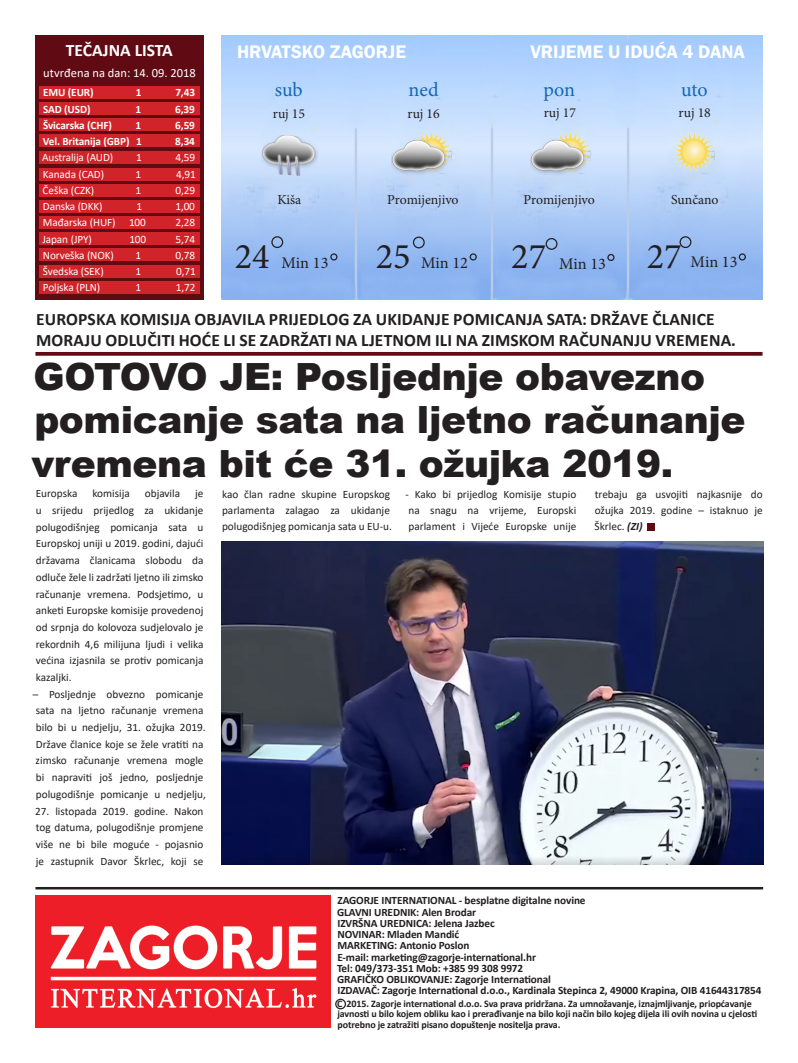
<style>
.page{position:relative;width:798px;height:1063px;background:#fff}
.page>*{position:absolute;margin:0;border:0;box-sizing:border-box;transform-origin:0 0}
.t1{font:900 37.5px/43.8px "Arial";letter-spacing:-.01em;color:#231f20}
.t2{font:36.25px "Minion Pro";color:#231f20}
.t3{font:20px "Minion Pro";letter-spacing:-.005em;color:#1367b3}
.t4{font:600 18.75px "Franklin Gothic";color:#fff}
.t5{font:700 17.5px/21.2px "Calibri";letter-spacing:.01em;color:#231f20}
.t6{font:700 17.5px "Calibri";color:#fff}
.t7{font:16.25px "Minion Pro";color:#231f20}
.t8{font:13.75px "Minion Pro";letter-spacing:-.005em;color:#231f20}
.t9{font:12.5px "Calibri";color:#fff}
.t10{font:11.25px/16.8px "Calibri";color:#231f20;text-align:justify}
.t11{font:700 11.25px "Calibri";letter-spacing:-.01em;color:#231f20}
.t12{font:11.25px "Calibri";letter-spacing:-.01em;color:#fff}
.t13{font:700 11.25px "Calibri";letter-spacing:-.01em;color:#fff}
.t14{font:700 10px/10px "Calibri";letter-spacing:-.01em;color:#231f20}
.s1{font-weight:700;font-style:italic}
</style>
<div class="page">
<div style="left:35px;top:35px;width:169px;height:265px;background:#600a14"></div>
<div style="left:39px;top:86px;width:161px;height:13px;background:#d1232a"></div>
<div style="left:39px;top:102px;width:161px;height:13px;background:#d1232a"></div>
<div style="left:39px;top:118px;width:161px;height:13px;background:#d1232a"></div>
<div style="left:39px;top:135px;width:161px;height:12px;background:#d1232a"></div>
<div style="left:39px;top:152px;width:161px;height:12px;background:#d1232a"></div>
<div style="left:39px;top:168px;width:161px;height:13px;background:#d1232a"></div>
<div style="left:39px;top:184px;width:161px;height:13px;background:#d1232a"></div>
<div style="left:39px;top:200px;width:161px;height:13px;background:#d1232a"></div>
<div style="left:39px;top:216px;width:161px;height:12px;background:#d1232a"></div>
<div style="left:39px;top:233px;width:161px;height:12px;background:#d1232a"></div>
<div style="left:39px;top:249px;width:161px;height:12px;background:#d1232a"></div>
<div style="left:39px;top:265px;width:161px;height:13px;background:#d1232a"></div>
<div style="left:39px;top:281px;width:161px;height:13px;background:#d1232a"></div>
<div style="left:335px;top:999px;width:11px;height:10px;border:1px solid #231f20;border-radius:50%"></div>
<img style="left:35px;top:896px;width:295px;height:132px">
<hr style="left:35px;top:887px;width:727px;height:2px;background:#231f20">
<img style="left:221px;top:35px;width:541px;height:265px">
<div style="left:412px;top:237px;width:12px;height:11px;border:1px solid #231f20;border-radius:50%"></div>
<div style="left:545px;top:238px;width:12px;height:12px;border:1px solid #231f20;border-radius:50%"></div>
<div style="left:679px;top:236px;width:12px;height:12px;border:1px solid #231f20;border-radius:50%"></div>
<div style="left:271px;top:236px;width:12px;height:12px;border:1px solid #231f20;border-radius:50%"></div>
<div style="left:330px;top:253px;width:7px;height:8px;border:1px solid #231f20;border-radius:50%"></div>
<div style="left:469px;top:253px;width:7px;height:8px;border:1px solid #231f20;border-radius:50%"></div>
<div style="left:607px;top:254px;width:7px;height:7px;border:1px solid #231f20;border-radius:50%"></div>
<div style="left:738px;top:253px;width:7px;height:8px;border:1px solid #231f20;border-radius:50%"></div>
<svg style="left:35px;top:352px;width:727px;height:4px;background:#6b1b24"></svg>
<img style="left:410px;top:131px;width:43px;height:43px">
<img style="left:549px;top:131px;width:43px;height:43px">
<img style="left:673px;top:131px;width:43px;height:43px">
<img style="left:391px;top:136px;width:59px;height:42px">
<img style="left:530px;top:136px;width:59px;height:42px">
<img style="left:259px;top:134px;width:60px;height:43px">
<div style="left:647px;top:523px;width:7px;height:7px;background:#600a14"></div>
<img style="left:221px;top:542px;width:541px;height:323px">
<p class="t6" style="left:66px;top:37px;width:108px">TEČAJNA LISTA</p>
<p class="t9" style="left:43px;top:64px;width:154px">utvrđena na dan: 14. 09. 2018</p>
<p class="t13" style="left:43px;top:85px;width:52px">EMU (EUR)</p>
<p class="t13" style="left:136px;top:85px;width:7px">1</p>
<p class="t13" style="left:175px;top:85px;width:21px">7,43</p>
<p class="t13" style="left:43px;top:101px;width:49px">SAD (USD)</p>
<p class="t13" style="left:135px;top:101px;width:7px">1</p>
<p class="t13" style="left:175px;top:101px;width:21px">6,39</p>
<p class="t13" style="left:43px;top:117px;width:70px">Švicarska (CHF)</p>
<p class="t13" style="left:135px;top:117px;width:7px">1</p>
<p class="t13" style="left:175px;top:117px;width:21px">6,59</p>
<p class="t13" style="left:43px;top:134px;width:100px">Vel. Britanija (GBP) 1</p>
<p class="t13" style="left:175px;top:134px;width:21px">8,34</p>
<p class="t12" style="left:42px;top:150px;width:72px">Australija (AUD)</p>
<p class="t12" style="left:136px;top:150px;width:7px">1</p>
<p class="t12" style="left:175px;top:150px;width:21px">4,59</p>
<p class="t12" style="left:43px;top:166px;width:63px">Kanada (CAD)</p>
<p class="t12" style="left:135px;top:166px;width:7px">1</p>
<p class="t12" style="left:176px;top:166px;width:21px">4,91</p>
<p class="t12" style="left:43px;top:182px;width:53px">Češka (CZK)</p>
<p class="t12" style="left:135px;top:182px;width:7px">1</p>
<p class="t12" style="left:175px;top:182px;width:21px">0,29</p>
<p class="t12" style="left:43px;top:199px;width:61px">Danska (DKK)</p>
<p class="t12" style="left:136px;top:199px;width:7px">1</p>
<p class="t12" style="left:175px;top:199px;width:21px">1,00</p>
<p class="t12" style="left:43px;top:215px;width:104px">Mađarska (HUF) 100</p>
<p class="t12" style="left:175px;top:215px;width:21px">2,28</p>
<p class="t12" style="left:42px;top:231px;width:51px">Japan (JPY)</p>
<p class="t12" style="left:129px;top:231px;width:18px">100</p>
<p class="t12" style="left:175px;top:231px;width:21px">5,74</p>
<p class="t12" style="left:43px;top:247px;width:72px">Norveška (NOK)</p>
<p class="t12" style="left:135px;top:247px;width:7px">1</p>
<p class="t12" style="left:175px;top:247px;width:21px">0,78</p>
<p class="t12" style="left:43px;top:264px;width:62px">Švedska (SEK)</p>
<p class="t12" style="left:135px;top:264px;width:7px">1</p>
<p class="t12" style="left:176px;top:264px;width:21px">0,71</p>
<p class="t12" style="left:43px;top:280px;width:59px">Poljska (PLN)</p>
<p class="t12" style="left:135px;top:280px;width:7px">1</p>
<p class="t12" style="left:176px;top:280px;width:21px">1,72</p>
<p class="t4" style="left:237px;top:40px;width:170px">HRVATSKO ZAGORJE</p>
<p class="t4" style="left:530px;top:40px;width:216px">VRIJEME U IDUĆA 4 DANA</p>
<p class="t3" style="left:275px;top:76px;width:29px">sub</p>
<p class="t3" style="left:408px;top:76px;width:32px">ned</p>
<p class="t3" style="left:543px;top:76px;width:33px">pon</p>
<p class="t3" style="left:681px;top:76px;width:28px">uto</p>
<p class="t8" style="left:273px;top:104px;width:34px">ruj 15</p>
<p class="t8" style="left:407px;top:105px;width:34px">ruj 16</p>
<p class="t8" style="left:543px;top:104px;width:34px">ruj 17</p>
<p class="t8" style="left:678px;top:103px;width:34px">ruj 18</p>
<p class="t8" style="left:277px;top:190px;width:25px">Kiša</p>
<p class="t8" style="left:387px;top:191px;width:73px">Promijenjivo</p>
<p class="t2" style="left:235px;top:232px;width:36px">24</p>
<p class="t7" style="left:281px;top:252px;width:48px">Min 13</p>
<p class="t2" style="left:375px;top:232px;width:36px">25</p>
<p class="t7" style="left:421px;top:252px;width:48px">Min 12</p>
<p class="t8" style="left:523px;top:190px;width:73px">Promijenjivo</p>
<p class="t8" style="left:671px;top:190px;width:49px">Sunčano</p>
<p class="t2" style="left:511px;top:232px;width:36px">27</p>
<p class="t7" style="left:559px;top:253px;width:48px">Min 13</p>
<p class="t2" style="left:646px;top:232px;width:36px">27</p>
<p class="t7" style="left:690px;top:251px;width:48px">Min 13</p>
<p class="t5" style="left:36px;top:308px;width:701px">EUROPSKA KOMISIJA OBJAVILA PRIJEDLOG ZA UKIDANJE POMICANJA SATA: DRŽAVE ČLANICE<br>MORAJU ODLUČITI HOĆE LI SE ZADRŽATI NA LJETNOM ILI NA ZIMSKOM RAČUNANJU VREMENA.</p>
<p class="t1" style="left:31px;top:353px;width:715px">GOTOVO JE: Posljednje obavezno pomicanje sata na ljetno računanje vremena bit će 31. ožujka 2019.</p>
<p class="t10" style="left:36px;top:485px;width:43px">Europska</p>
<p class="t10" style="left:92px;top:485px;width:39px">komisija</p>
<p class="t10" style="left:145px;top:485px;width:37px">objavila</p>
<p class="t10" style="left:36px;top:485px;width:169px;text-indent:159px">je u srijedu prijedlog za ukidanje polugodišnjeg pomicanja sata u Europskoj uniji u 2019. godini, dajući državama članicama slobodu da odluče žele li zadržati ljetno ili zimsko računanje vremena. Podsjetimo, u anketi Europske komisije provedenoj od srpnja do kolovoza sudjelovalo je rekordnih 4,6 milijuna ljudi i velika većina izjasnila se protiv pomicanja kazaljki.</p>
<p class="t10" style="left:33px;top:685px;width:175px;text-align:left">– Posljednje obvezno pomicanje sata na ljetno računanje vremena bilo bi u nedjelju, 31. ožujka 2019.<br>Države članice koje se žele vratiti na zimsko računanje vremena mogle bi napraviti još jedno, posljednje polugodišnje pomicanje u nedjelju,</p>
<p class="t10" style="left:35px;top:802px;width:170px">27. listopada 2019. godine. Nakon tog datuma, polugodišnje promjene više ne bi bile moguće - pojasnio je zastupnik Davor Škrlec, koji se</p>
<p class="t10" style="left:222px;top:486px;width:171px;line-height:16.2px;text-align:left">kao član radne skupine Europskog parlamenta zalagao za ukidanje polugodišnjeg pomicanja sata u EU-u.</p>
<p class="t10" style="left:405px;top:486px;width:172px;line-height:16.2px">- Kako bi prijedlog Komisije stupio na snagu na vrijeme, Europski parlament i Vijeće Europske unije</p>
<p class="t10" style="left:594px;top:486px;width:169px;line-height:16.2px">trebaju ga usvojiti najkasnije do ožujka 2019. godine – istaknuo je Škrlec. <span class="s1">(ZI)</span></p>
<p class="t11" style="left:337px;top:893px;width:249px">ZAGORJE INTERNATIONAL - besplatne digitalne novine</p>
<p class="t11" style="left:337px;top:904px;width:140px">GLAVNI UREDNIK: Alen Brodar</p>
<p class="t11" style="left:337px;top:915px;width:159px">IZVRŠNA UREDNICA: Jelena Jazbec</p>
<p class="t11" style="left:337px;top:926px;width:123px">NOVINAR: Mladen Mandić</p>
<p class="t11" style="left:337px;top:938px;width:133px">MARKETING: Antonio Poslon</p>
<p class="t11" style="left:337px;top:949px;width:200px">E-mail: marketing@zagorje-international.hr</p>
<p class="t11" style="left:337px;top:960px;width:187px">Tel: 049/373-351 Mob: +385 99 308 9972</p>
<p class="t11" style="left:337px;top:971px;width:215px">GRAFIČKO OBLIKOVANJE: Zagorje International</p>
<p class="t11" style="left:337px;top:983px;width:425px">IZDAVAČ: Zagorje International d.o.o., Kardinala Stepinca 2, 49000 Krapina, OIB 41644317854</p>
<p class="t14" style="left:337px;top:999px;width:421px">C 2015. Zagorje international d.o.o. Sva prava pridržana. Za umnožavanje, iznajmljivanje, priopćavanje javnosti u bilo kojem obliku kao i prerađivanje na bilo koji način bilo kojeg dijela ili ovih novina u cjelosti</p>
<p class="t14" style="left:337px;top:1020px;width:224px">potrebno je zatražiti pisano dopuštenje nositelja prava.</p>
</div>
